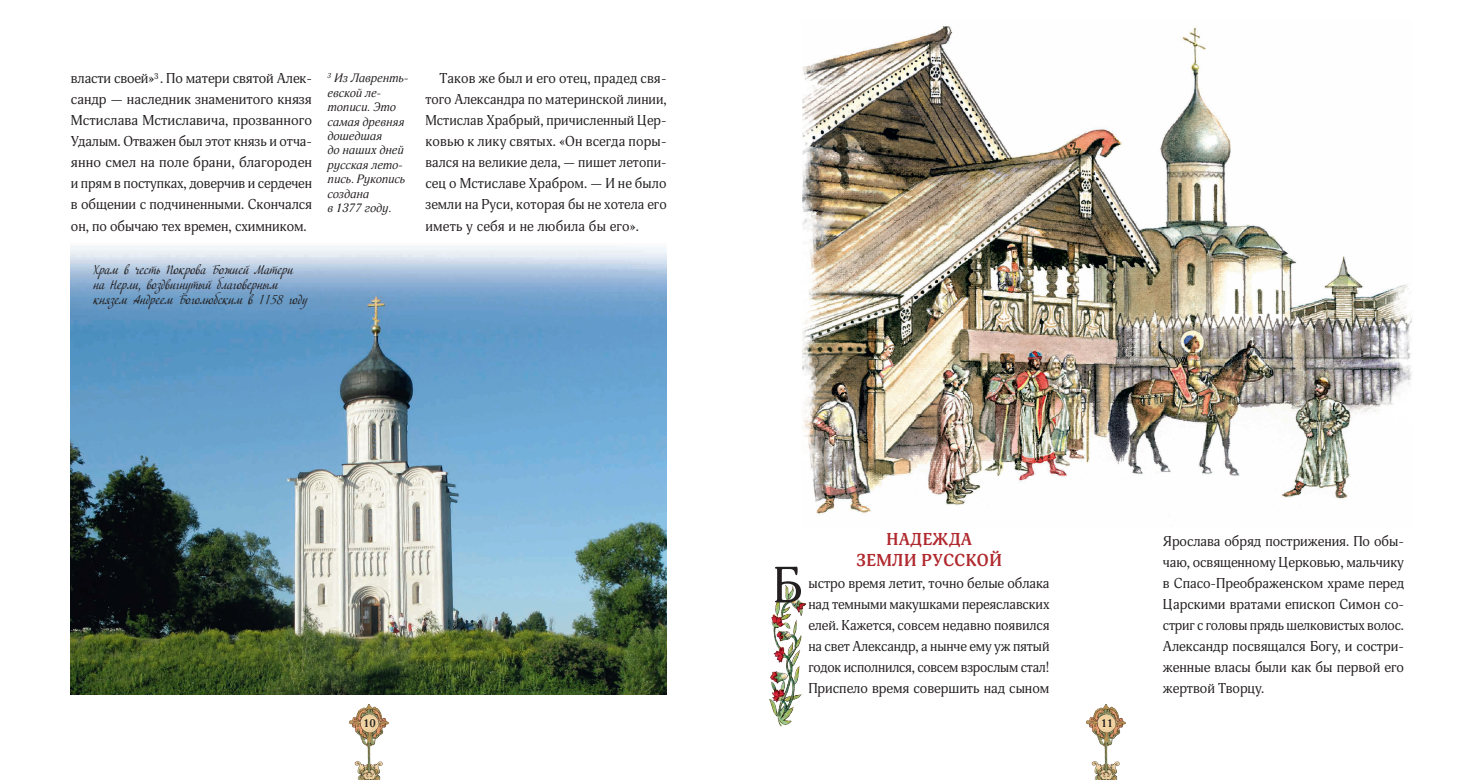
<style>
.page{position:relative;width:1475px;height:780px;background:#fff}
.page>*{position:absolute;margin:0;border:0;box-sizing:border-box;transform-origin:0 0}
.t1{font:50px "Adonis C";color:#231f20}
.t2{font:700 17px/21px "Adonis C";letter-spacing:.025em;color:#b02a2f;text-align:center}
.t3{font:14px/21px "Adonis";color:#231f20;text-align:justify}
.t4{font:13px/15px "Adventure C";color:#231f20;scale:.9 1}
.t5{font:italic 12px/14.4px "Adonis C";color:#231f20}
.t6{font:700 11px "Adonis C";color:#231f20}
</style>
<div class="page">
<img style="left:1086px;top:704px;width:40px;height:76px">
<img style="left:349px;top:704px;width:40px;height:76px">
<img style="left:802px;top:26px;width:610px;height:488px">
<img style="left:71px;top:246px;width:595px;height:448px">
<img style="left:768px;top:585px;width:38px;height:142px">
<p class="t3" style="left:71px;top:68px;width:242px">власти своей»<sup>3</sup> . По матери святой Алек&shy;сандр — наследник знаменитого князя Мстислава Мстиславича, прозванного Удалым. Отважен был этот князь и отча&shy;янно смел на поле брани, благороден и прям в поступках, доверчив и сердечен в общении с подчиненными. Скончался он, по обычаю тех времен, схимником.</p>
<p class="t5" style="left:327px;top:71px;width:81px"><sup>3</sup> Из Лавренть&shy;евской ле&shy;тописи. Это самая древняя дошедшая<br>до наших дней русская лето&shy;пись. Рукопись создана<br>в 1377 году.</p>
<p class="t3" style="left:425px;top:68px;width:243px;text-indent:14px">Таков же был и его отец, прадед свя&shy;того Александра по материнской линии, Мстислав Храбрый, причисленный Цер&shy;ковью к лику святых. «Он всегда поры&shy;вался на великие дела, — пишет летопи&shy;сец о Мстиславе Храбром. — И не было земли на Руси, которая бы не хотела его иметь у себя и не любила бы его».</p>
<p class="t4" style="left:93px;top:263px;width:239px">Храм в честь Покрова Божией Матери на Нерли, воздвигнутый благоверным князем Андреем Боголюбским в 1158 году</p>
<p class="t2" style="left:856px;top:528px;width:147px">НАДЕЖДА<br>ЗЕМЛИ РУССКОЙ</p>
<p class="t3" style="left:808px;top:572px;width:243px">ыстро время летит, точно белые облака над темными макушками переяславских елей. Кажется, совсем недавно появился на свет Александр, а нынче ему уж пятый годок исполнился, совсем взрослым стал!<br>Приспело время совершить над сыном</p>
<h1 class="t1" style="left:772px;top:556px;width:31px">Б</h1>
<p class="t6" style="left:363px;top:716px;width:14px">10</p>
<p class="t6" style="left:1100px;top:716px;width:14px">11</p>
<p class="t3" style="left:1162px;top:530px;width:243px">Ярослава обряд пострижения. По обы&shy;чаю, освященному Церковью, мальчику в Спасо-Преображенском храме перед Царскими вратами епископ Симон со&shy;стриг с головы прядь шелковистых волос.<br>Александр посвящался Богу, и состри&shy;женные власы были как бы первой его жертвой Творцу.</p>
</div>
